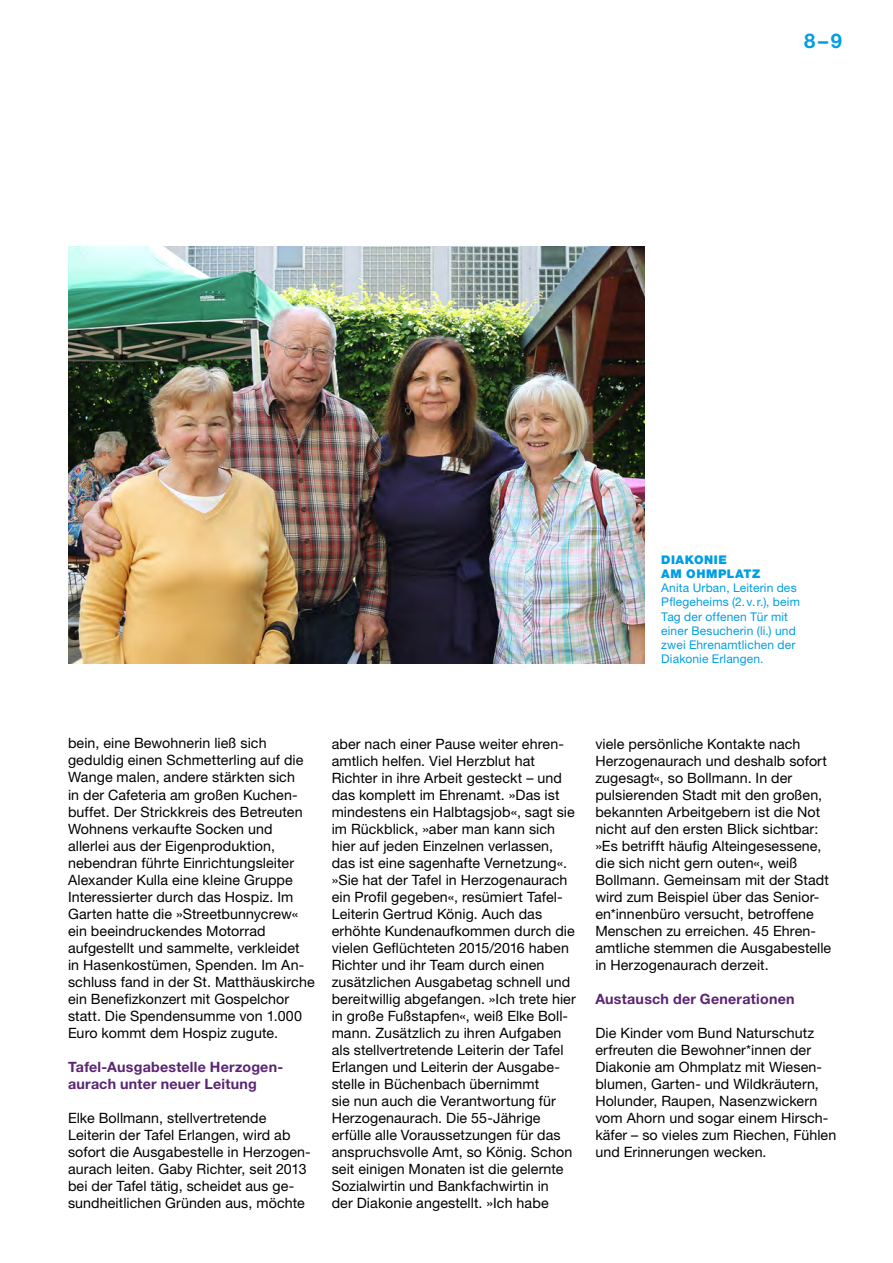
<style>
.page{position:relative;width:893px;height:1263px;background:#fff}
.page>*{position:absolute;margin:0;border:0;box-sizing:border-box;transform-origin:0 0}
.t1{font:700 20.25px "Helvetica Neue LT Pro";color:#009ee3}
.t2{font:14.25px/17px "Helvetica Neue LT Pro";letter-spacing:.005em;color:#000}
.t3{font:700 14.25px/17px "Helvetica Neue LT Pro";letter-spacing:.02em;color:#5a2572}
.t4{font:12px/14.2px "Helvetica Neue LT Pro";letter-spacing:.015em;color:#009ee3}
.t5{font:900 12px/14.2px "Helvetica Neue LT Pro";letter-spacing:.045em;color:#009ee3}
</style>
<div class="page">
<img style="left:68px;top:247px;width:576px;height:416px">
<h1 class="t1" style="left:804px;top:29px;width:39px">8–9</h1>
<p class="t5" style="left:661px;top:552px;width:100px">DIAKONIE<br>AM OHMPLATZ</p>
<p class="t4" style="left:661px;top:580px;width:140px">Anita Urban, Leiterin des<br>Pflegeheims (2. v.r.), beim<br>Tag der offenen Tür mit einer Besucherin (li.) und zwei Ehrenamtlichen der<br>Diakonie Erlangen.</p>
<p class="t2" style="left:68px;top:735px;width:248px">bein, eine Bewohnerin ließ sich geduldig einen Schmetterling auf die Wange malen, andere stärkten sich<br>in der Cafeteria am großen Kuchen&shy;buffet. Der Strickkreis des Betreuten Wohnens verkaufte Socken und allerlei aus der Eigenproduktion, nebendran führte Einrichtungsleiter Alexander Kulla eine kleine Gruppe Interessierter durch das Hospiz. Im Garten hatte die »Streetbunnycrew« ein beeindruckendes Motorrad aufgestellt und sammelte, verkleidet<br>in Hasenkostümen, Spenden. Im An&shy;schluss fand in der St. Matthäuskirche ein Benefizkonzert mit Gospelchor statt. Die Spendensumme von 1.000<br>Euro kommt dem Hospiz zugute.</p>
<p class="t3" style="left:68px;top:1058px;width:215px">Tafel-Ausgabestelle Herzogen&shy;aurach unter neuer Leitung</p>
<p class="t2" style="left:68px;top:1109px;width:244px">Elke Bollmann, stellvertretende Leiterin der Tafel Erlangen, wird ab sofort die Ausgabestelle in Herzogen&shy;aurach leiten. Gaby Richter, seit 2013 bei der Tafel tätig, scheidet aus ge&shy;sundheitlichen Gründen aus, möchte</p>
<p class="t2" style="left:332px;top:735px;width:246px">aber nach einer Pause weiter ehren&shy;amtlich helfen. Viel Herzblut hat Richter in ihre Arbeit gesteckt – und das komplett im Ehrenamt. »Das ist mindestens ein Halbtagsjob«, sagt sie im Rückblick, »aber man kann sich hier auf jeden Einzelnen verlassen, das ist eine sagenhafte Vernetzung«. »Sie hat der Tafel in Herzogenaurach ein Profil gegeben«, resümiert Tafel-- Leiterin Gertrud König. Auch das erhöhte Kundenaufkommen durch die vielen Geflüchteten 2015/2016 haben Richter und ihr Team durch einen zusätzlichen Ausgabetag schnell und bereitwillig abgefangen. »Ich trete hier in große Fußstapfen«, weiß Elke Boll&shy;mann. Zusätzlich zu ihren Aufgaben als stellvertretende Leiterin der Tafel Erlangen und Leiterin der Ausgabe&shy;stelle in Büchenbach übernimmt<br>sie nun auch die Verantwortung für Herzogenaurach. Die 55-Jährige erfülle alle Voraussetzungen für das anspruchsvolle Amt, so König. Schon seit einigen Monaten ist die gelernte Sozialwirtin und Bankfachwirtin in<br>der Diakonie angestellt. »Ich habe</p>
<p class="t2" style="left:595px;top:735px;width:237px">viele persönliche Kontakte nach Herzogenaurach und deshalb sofort zugesagt«, so Bollmann. In der pulsierenden Stadt mit den großen, bekannten Arbeitgebern ist die Not nicht auf den ersten Blick sichtbar: »Es betrifft häufig Alteingesessene, die sich nicht gern outen«, weiß Bollmann. Gemeinsam mit der Stadt wird zum Beispiel über das Senior&shy;en*innenbüro versucht, betroffene Menschen zu erreichen. 45 Ehren&shy;amtliche stemmen die Ausgabestelle in Herzogenaurach derzeit.</p>
<p class="t3" style="left:595px;top:990px;width:201px">Austausch der Generationen</p>
<p class="t2" style="left:595px;top:1024px;width:243px">Die Kinder vom Bund Naturschutz erfreuten die Bewohner*innen der Diakonie am Ohmplatz mit Wiesen&shy;blumen, Garten- und Wildkräutern, Holunder, Raupen, Nasenzwickern vom Ahorn und sogar einem Hirsch&shy;käfer – so vieles zum Riechen, Fühlen und Erinnerungen wecken.</p>
</div>
